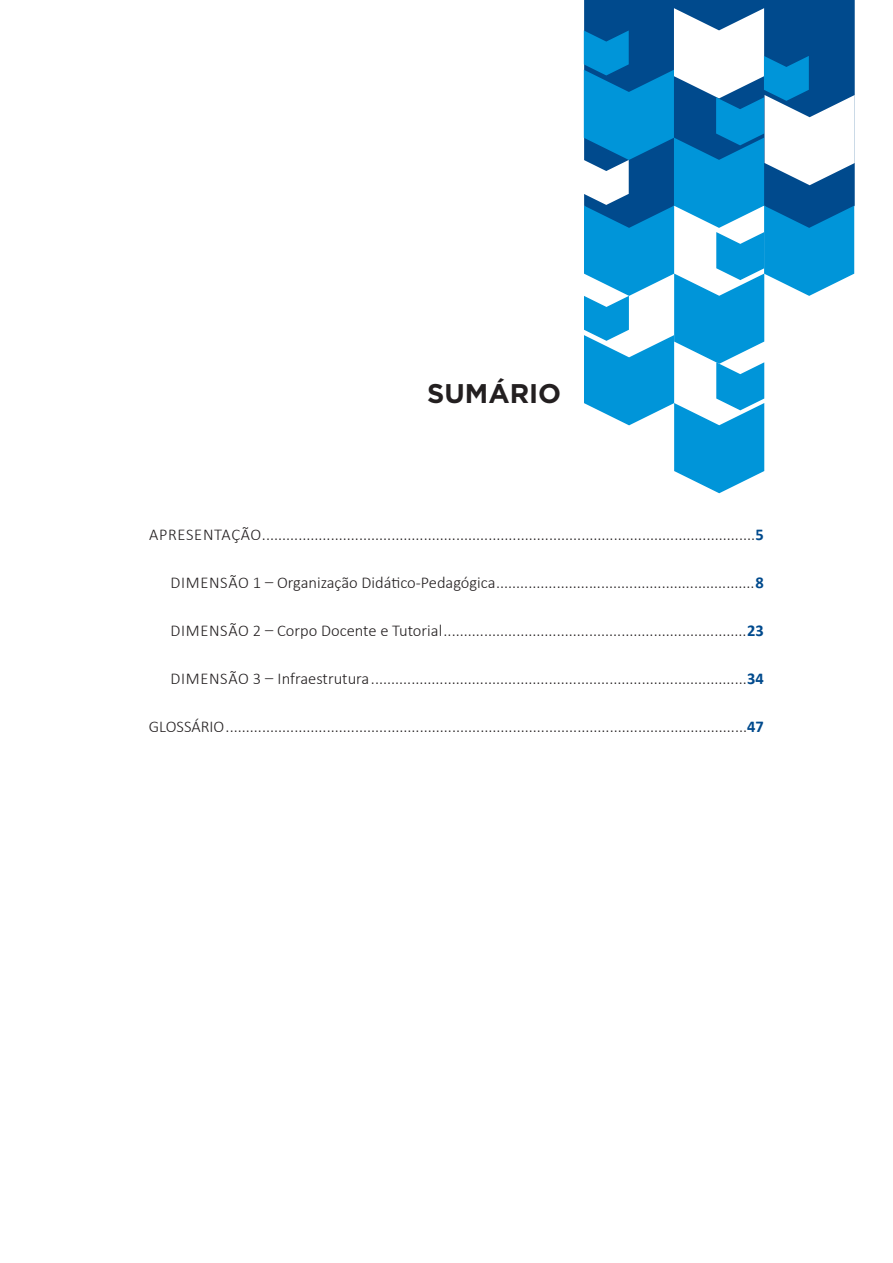
<style>
.page{position:relative;width:893px;height:1263px;background:#fff}
.page>*{position:absolute;margin:0;border:0;box-sizing:border-box;transform-origin:0 0}
.t1{font:700 27px "Gotham";color:#231f20}
.t2{font:300 16.5px "Calibri";color:#231f20}
.t3{font:300 16.5px "Calibri";letter-spacing:.04em;color:#231f20}
.s1{font-weight:700;color:#004a8d}
</style>
<div class="page">
<div style="left:584px;top:0;width:271px;height:8px;background:#004a8d"></div>
<svg style="left:584px;top:8px;width:271px;height:485px"></svg>
<h1 class="t1" style="left:427px;top:376px;width:136px">SUMÁRIO</h1>
<p class="t3" style="left:149px;top:524px;width:616px">Apresentação..........................................................................................................................<span class="s1">5</span></p>
<p class="t2" style="left:171px;top:572px;width:595px">DIMENSÃO 1 – Organização Didático-Pedagógica................................................................<span class="s1">8</span></p>
<p class="t2" style="left:171px;top:620px;width:595px">DIMENSÃO 2 – Corpo Docente e Tutorial...........................................................................<span class="s1">23</span></p>
<p class="t2" style="left:171px;top:668px;width:595px">DIMENSÃO 3 – Infraestrutura.............................................................................................<span class="s1">34</span></p>
<p class="t2" style="left:149px;top:716px;width:617px">GLOSSÁRIO.................................................................................................................................<span class="s1">47</span></p>
</div>
